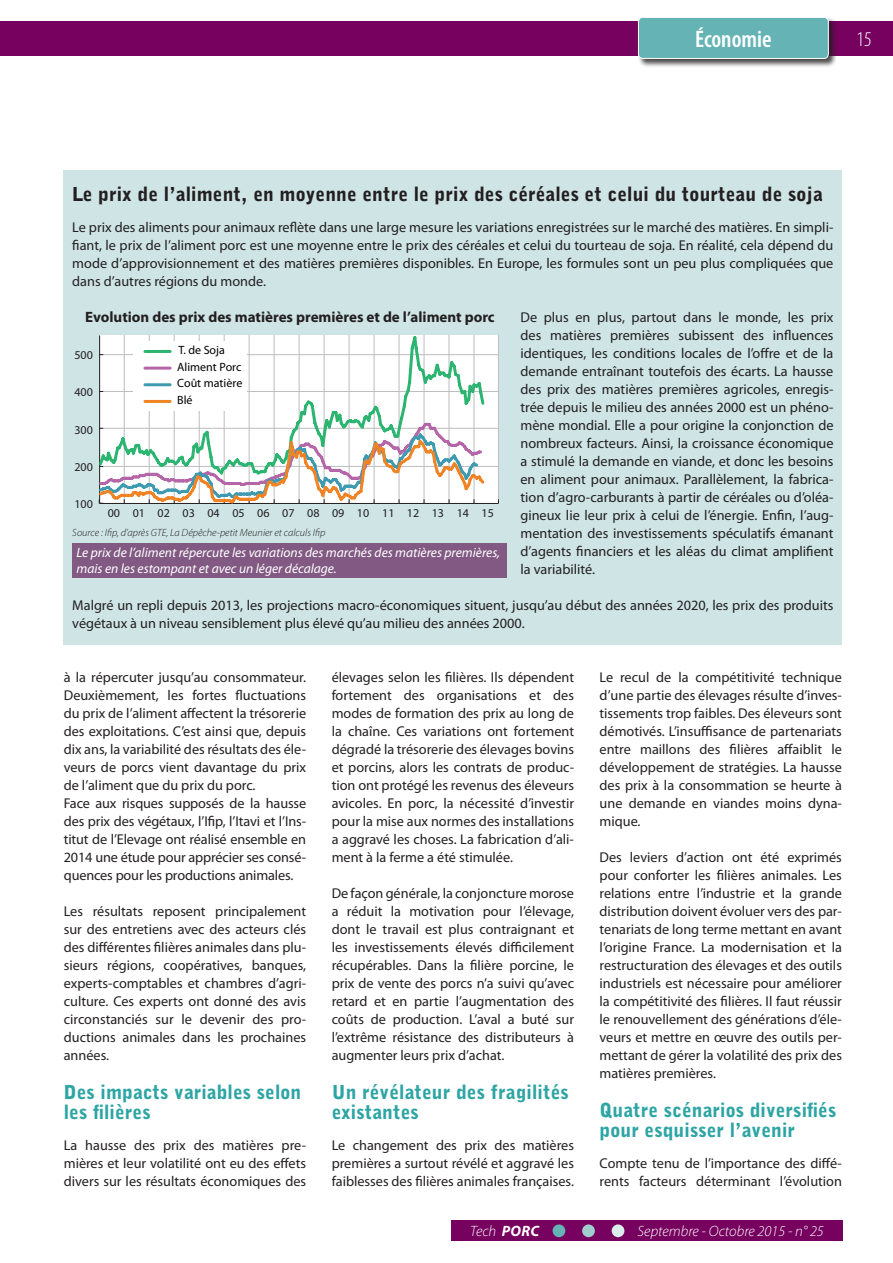
<style>
.page{position:relative;width:893px;height:1263px;background:#fff}
.page>*{position:absolute;margin:0;border:0;box-sizing:border-box;transform-origin:0 0}
.t1{font:600 condensed 24px "Myriad Pro";color:#fff}
.t2{font:300 condensed 21px "Myriad Pro";color:#fff}
.t3{font:900 19.2px/20.2px "Bell Gothic BT";letter-spacing:.01em;color:#2da5a4}
.t4{font:900 19.2px "Bell Gothic BT";letter-spacing:.01em;color:#231f20}
.t5{font:700 15px "Myriad Pro";color:#231f20}
.t6{font:italic 300 15px "Myriad Pro";color:#fff}
.t7{font:14.25px/18px "Myriad Pro";color:#231f20;text-align:justify}
.t8{font:italic 13.5px/16.2px "Myriad Pro";color:#fff}
.t9{font:12px "Myriad Pro";color:#231f20}
.t10{font:12px/16.6px "Myriad Pro";color:#000}
.t11{font:italic 300 10.5px "Myriad Pro";color:#231f20}
.s1{font-weight:700}
</style>
<div class="page">
<div style="left:0;top:21px;width:893px;height:34px;background:#76015e"></div>
<div style="left:638px;top:17px;width:200px;height:51px;background:#231f20;opacity:.8"></div>
<div style="left:638px;top:17px;width:190px;height:41px;background:#65b3b4;border-radius:4px"></div>
<div style="left:638px;top:17px;width:191px;height:42px;border:1px solid #fff;border-radius:4px"></div>
<div style="left:451px;top:1220px;width:391px;height:21px;background:#76015e"></div>
<div style="left:582px;top:1224px;width:13px;height:13px;background:#a1cdcf;border-radius:50%"></div>
<div style="left:612px;top:1224px;width:12px;height:13px;background:#ddecec;border-radius:50%"></div>
<div style="left:553px;top:1224px;width:12px;height:13px;background:#65b3b4;border-radius:50%"></div>
<div style="left:64px;top:170px;width:778px;height:474px;background:#cee4e5"></div>
<div style="left:72px;top:543px;width:435px;height:34px;background:#815983"></div>
<div style="left:100px;top:335px;width:398px;height:168px;background:#fff"></div>
<hr style="left:99px;top:466px;width:399px;height:1px;background:#bcbdc0">
<hr style="left:99px;top:428px;width:399px;height:1px;background:#bcbdc0">
<hr style="left:99px;top:391px;width:399px;height:1px;background:#bcbdc0">
<hr style="left:99px;top:354px;width:399px;height:1px;background:#bcbdc0">
<hr style="left:498px;top:335px;width:1px;height:168px;background:#bcbdc0">
<hr style="left:100px;top:503px;width:398px;height:1px;background:#231f20">
<svg style="left:99px;top:335px;width:387px;height:85px"></svg>
<svg style="left:98px;top:420px;width:389px;height:84px"></svg>
<div style="left:133px;top:341px;width:114px;height:69px;background:#fff"></div>
<hr style="left:145px;top:350px;width:25px;height:3px;background:#2bb571">
<hr style="left:145px;top:367px;width:25px;height:3px;background:#b466a9">
<hr style="left:145px;top:383px;width:25px;height:3px;background:#3d9ab0">
<hr style="left:145px;top:400px;width:25px;height:3px;background:#f08424">
<h1 class="t1" style="left:695px;top:26px;width:78px">Économie</h1>
<h2 class="t2" style="left:857px;top:28px;width:17px">15</h2>
<h3 class="t4" style="left:72px;top:182px;width:752px">Le prix de l’aliment, en moyenne entre le prix des céréales et celui du tourteau de soja</h3>
<p class="t7" style="left:72px;top:218px;width:763px">Le prix des aliments pour animaux reflète dans une large mesure les variations enregistrées sur le marché des matières. En simpli&shy;fiant, le prix de l’aliment porc est une moyenne entre le prix des céréales et celui du tourteau de soja. En réalité, cela dépend du mode d’approvisionnement et des matières premières disponibles. En Europe, les formules sont un peu plus compliquées que dans d’autres régions du monde.</p>
<p class="t7" style="left:520px;top:308px;width:314px">De plus en plus, partout dans le monde, les prix des matières premières subissent des influences identiques, les conditions locales de l’offre et de la demande entraînant toutefois des écarts. La hausse des prix des matières premières agricoles, enregis&shy;trée depuis le milieu des années 2000 est un phéno&shy;mène mondial. Elle a pour origine la conjonction de nombreux facteurs. Ainsi, la croissance économique a stimulé la demande en viande, et donc les besoins en aliment pour animaux. Parallèlement, la fabrica&shy;tion d’agro-carburants à partir de céréales ou d’oléa&shy;gineux lie leur prix à celui de l’énergie. Enfin, l’aug&shy;mentation des investissements spéculatifs émanant d’agents financiers et les aléas du climat amplifient la variabilité.</p>
<p class="t7" style="left:72px;top:596px;width:763px">Malgré un repli depuis 2013, les projections macro-économiques situent, jusqu’au début des années 2020, les prix des produits végétaux à un niveau sensiblement plus élevé qu’au milieu des années 2000.</p>
<p class="t5" style="left:85px;top:307px;width:411px">Evolution des prix des matières premières et de l’aliment porc</p>
<p class="t10" style="left:177px;top:341px;width:67px">T. de Soja<br>Aliment Porc<br>Coût matière<br>Blé</p>
<p class="t9" style="left:74px;top:347px;width:20px">500</p>
<p class="t9" style="left:74px;top:385px;width:20px">400</p>
<p class="t9" style="left:74px;top:422px;width:20px">300</p>
<p class="t9" style="left:74px;top:459px;width:20px">200</p>
<p class="t9" style="left:74px;top:497px;width:20px">100</p>
<p class="t9" style="left:108px;top:506px;width:388px">00 01 02 03 04 05 06 07 08 09 10 11 12 13 14 15</p>
<p class="t11" style="left:72px;top:527px;width:255px">Source : Ifip, d’après GTE, La Dépêche-petit Meunier et calculs Ifip</p>
<p class="t8" style="left:77px;top:544px;width:425px">Le prix de l’aliment répercute les variations des marchés des matières premières, mais en les estompant et avec un léger décalage.</p>
<p class="t7" style="left:64px;top:668px;width:244px;text-align:left">à la répercuter jusqu’au consommateur.<br>Deuxièmement, les fortes fluctuations du prix de l’aliment affectent la trésorerie des exploitations. C’est ainsi que, depuis dix ans, la variabilité des résultats des éle&shy;veurs de porcs vient davantage du prix de l’aliment que du prix du porc.<br>Face aux risques supposés de la hausse des prix des végétaux, l’Ifip, l’Itavi et l’Ins&shy;titut de l’Elevage ont réalisé ensemble en 2014 une étude pour apprécier ses consé&shy;quences pour les productions animales.</p>
<p class="t7" style="left:64px;top:902px;width:244px">Les résultats reposent principalement sur des entretiens avec des acteurs clés des différentes filières animales dans plu&shy;sieurs régions, coopératives, banques, experts-comptables et chambres d’agri&shy;culture. Ces experts ont donné des avis circonstanciés sur le devenir des pro&shy;ductions animales dans les prochaines années.</p>
<h3 class="t3" style="left:64px;top:1082px;width:239px">Des impacts variables selon les filières</h3>
<p class="t7" style="left:64px;top:1136px;width:244px">La hausse des prix des matières pre&shy;mières et leur volatilité ont eu des effets divers sur les résultats économiques des</p>
<p class="t7" style="left:332px;top:668px;width:244px">élevages selon les filières. Ils dépendent fortement des organisations et des modes de formation des prix au long de la chaîne. Ces variations ont fortement dégradé la trésorerie des élevages bovins et porcins, alors les contrats de produc&shy;tion ont protégé les revenus des éleveurs avicoles. En porc, la nécessité d’investir pour la mise aux normes des installations a aggravé les choses. La fabrication d’ali&shy;ment à la ferme a été stimulée.</p>
<p class="t7" style="left:332px;top:884px;width:244px">De façon générale, la conjoncture morose a réduit la motivation pour l’élevage, dont le travail est plus contraignant et les investissements élevés difficilement récupérables. Dans la filière porcine, le prix de vente des porcs n’a suivi qu’avec retard et en partie l’augmentation des coûts de production. L’aval a buté sur l’extrême résistance des distributeurs à augmenter leurs prix d’achat.</p>
<h3 class="t3" style="left:332px;top:1082px;width:239px">Un révélateur des fragilités existantes</h3>
<p class="t7" style="left:332px;top:1136px;width:244px">Le changement des prix des matières premières a surtout révélé et aggravé les faiblesses des filières animales françaises.</p>
<p class="t7" style="left:600px;top:668px;width:244px">Le recul de la compétitivité technique d’une partie des élevages résulte d’inves&shy;tissements trop faibles. Des éleveurs sont démotivés. L’insuffisance de partenariats entre maillons des filières affaiblit le développement de stratégies. La hausse des prix à la consommation se heurte à une demande en viandes moins dyna&shy;mique.</p>
<p class="t7" style="left:600px;top:848px;width:244px">Des leviers d’action ont été exprimés pour conforter les filières animales. Les relations entre l’industrie et la grande distribution doivent évoluer vers des par&shy;tenariats de long terme mettant en avant l’origine France. La modernisation et la restructuration des élevages et des outils industriels est nécessaire pour améliorer la compétitivité des filières. Il faut réussir le renouvellement des générations d’éle&shy;veurs et mettre en œuvre des outils per&shy;mettant de gérer la volatilité des prix des matières premières.</p>
<h3 class="t3" style="left:600px;top:1100px;width:238px">Quatre scénarios diversifiés pour esquisser l’avenir</h3>
<p class="t7" style="left:600px;top:1154px;width:244px">Compte tenu de l’importance des diffé&shy;rents facteurs déterminant l’évolution</p>
<p class="t6" style="left:470px;top:1223px;width:71px">Tech <span class="s1">PORC</span></p>
<p class="t6" style="left:638px;top:1223px;width:188px">Septembre - Octobre 2015 - n° 25</p>
</div>
